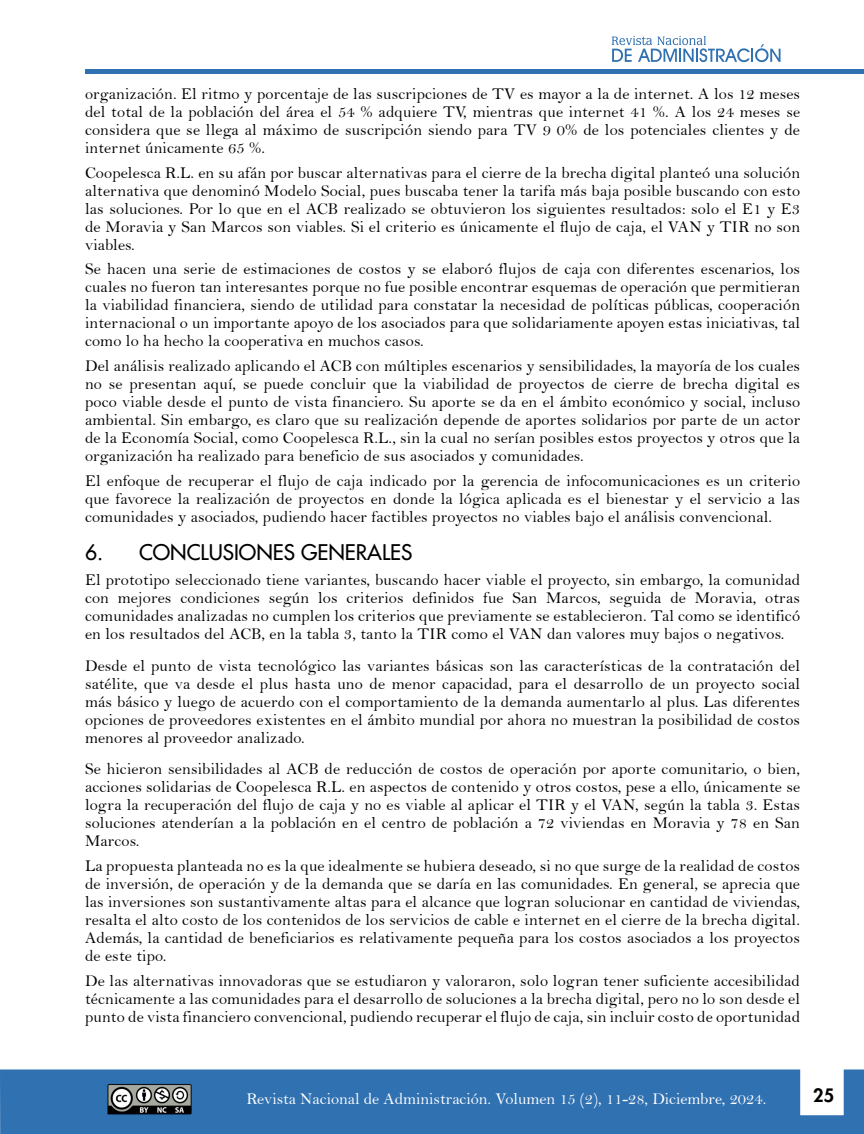
<style>
.page{position:relative;width:864px;height:1134px;background:#fff}
.page>*{position:absolute;margin:0;border:0;box-sizing:border-box;transform-origin:0 0}
.t1{font:500 21px "Futura Std";color:#000}
.t2{font:800 18px "Futura Std";color:#000}
.t3{font:16.5px/18px "Bell";letter-spacing:.01em;color:#000;text-align:justify}
.t4{font:16.5px "Bell";color:#fff}
</style>
<div class="page">
<svg style="left:612px;top:36px;width:169px;height:26px"></svg>
<div style="left:85px;top:69px;width:779px;height:5px;background:#3071b2"></div>
<div style="left:0;top:1070px;width:864px;height:64px;background:#3071b2"></div>
<img style="left:104px;top:1083px;width:90px;height:31px">
<p class="t3" style="left:85px;top:84px;width:717px">organización. El ritmo y porcentaje de las suscripciones de TV es mayor a la de internet. A los 12 meses del total de la población del área el 54 % adquiere TV, mientras que internet 41 %. A los 24 meses se considera que se llega al máximo de suscripción siendo para TV 9 0% de los potenciales clientes y de internet únicamente 65 %.</p>
<p class="t3" style="left:85px;top:163px;width:717px">Coopelesca R.L. en su afán por buscar alternativas para el cierre de la brecha digital planteó una solución alternativa que denominó Modelo Social, pues buscaba tener la tarifa más baja posible buscando con esto las soluciones. Por lo que en el ACB realizado se obtuvieron los siguientes resultados: solo el E1 y E3 de Moravia y San Marcos son viables. Si el criterio es únicamente el flujo de caja, el VAN y TIR no son viables.</p>
<p class="t3" style="left:85px;top:260px;width:717px">Se hacen una serie de estimaciones de costos y se elaboró flujos de caja con diferentes escenarios, los cuales no fueron tan interesantes porque no fue posible encontrar esquemas de operación que permitieran la viabilidad financiera, siendo de utilidad para constatar la necesidad de políticas públicas, cooperación internacional o un importante apoyo de los asociados para que solidariamente apoyen estas iniciativas, tal como lo ha hecho la cooperativa en muchos casos.</p>
<p class="t3" style="left:85px;top:357px;width:717px">Del análisis realizado aplicando el ACB con múltiples escenarios y sensibilidades, la mayoría de los cuales no se presentan aquí, se puede concluir que la viabilidad de proyectos de cierre de brecha digital es poco viable desde el punto de vista financiero. Su aporte se da en el ámbito económico y social, incluso ambiental. Sin embargo, es claro que su realización depende de aportes solidarios por parte de un actor de la Economía Social, como Coopelesca R.L., sin la cual no serían posibles estos proyectos y otros que la organización ha realizado para beneficio de sus asociados y comunidades.</p>
<p class="t3" style="left:85px;top:471px;width:717px">El enfoque de recuperar el flujo de caja indicado por la gerencia de infocomunicaciones es un criterio que favorece la realización de proyectos en donde la lógica aplicada es el bienestar y el servicio a las comunidades y asociados, pudiendo hacer factibles proyectos no viables bajo el análisis convencional.</p>
<p class="t1" style="left:85px;top:540px;width:329px">6. CONCLUSIONES GENERALES</p>
<p class="t3" style="left:85px;top:571px;width:717px">El prototipo seleccionado tiene variantes, buscando hacer viable el proyecto, sin embargo, la comunidad con mejores condiciones según los criterios definidos fue San Marcos, seguida de Moravia, otras comunidades analizadas no cumplen los criterios que previamente se establecieron. Tal como se identificó en los resultados del ACB, en la tabla 3, tanto la TIR como el VAN dan valores muy bajos o negativos.</p>
<p class="t3" style="left:85px;top:656px;width:717px">Desde el punto de vista tecnológico las variantes básicas son las características de la contratación del satélite, que va desde el plus hasta uno de menor capacidad, para el desarrollo de un proyecto social más básico y luego de acuerdo con el comportamiento de la demanda aumentarlo al plus. Las diferentes opciones de proveedores existentes en el ámbito mundial por ahora no muestran la posibilidad de costos menores al proveedor analizado.</p>
<p class="t3" style="left:85px;top:760px;width:717px">Se hicieron sensibilidades al ACB de reducción de costos de operación por aporte comunitario, o bien, acciones solidarias de Coopelesca R.L. en aspectos de contenido y otros costos, pese a ello, únicamente se logra la recuperación del flujo de caja y no es viable al aplicar el TIR y el VAN, según la tabla 3. Estas soluciones atenderían a la población en el centro de población a 72 viviendas en Moravia y 78 en San Marcos.</p>
<p class="t3" style="left:85px;top:857px;width:717px">La propuesta planteada no es la que idealmente se hubiera deseado, si no que surge de la realidad de costos de inversión, de operación y de la demanda que se daría en las comunidades. En general, se aprecia que las inversiones son sustantivamente altas para el alcance que logran solucionar en cantidad de viviendas, resalta el alto costo de los contenidos de los servicios de cable e internet en el cierre de la brecha digital.<br>Además, la cantidad de beneficiarios es relativamente pequeña para los costos asociados a los proyectos de este tipo.</p>
<p class="t3" style="left:85px;top:971px;width:717px">De las alternativas innovadoras que se estudiaron y valoraron, solo logran tener suficiente accesibilidad técnicamente a las comunidades para el desarrollo de soluciones a la brecha digital, pero no lo son desde el punto de vista financiero convencional, pudiendo recuperar el flujo de caja, sin incluir costo de oportunidad</p>
<p class="t4" style="left:247px;top:1088px;width:521px">Revista Nacional de Administración. Volumen 15 (2), 11-28, Diciembre, 2024.</p>
<p class="t2" style="left:813px;top:1084px;width:22px">25</p>
</div>
